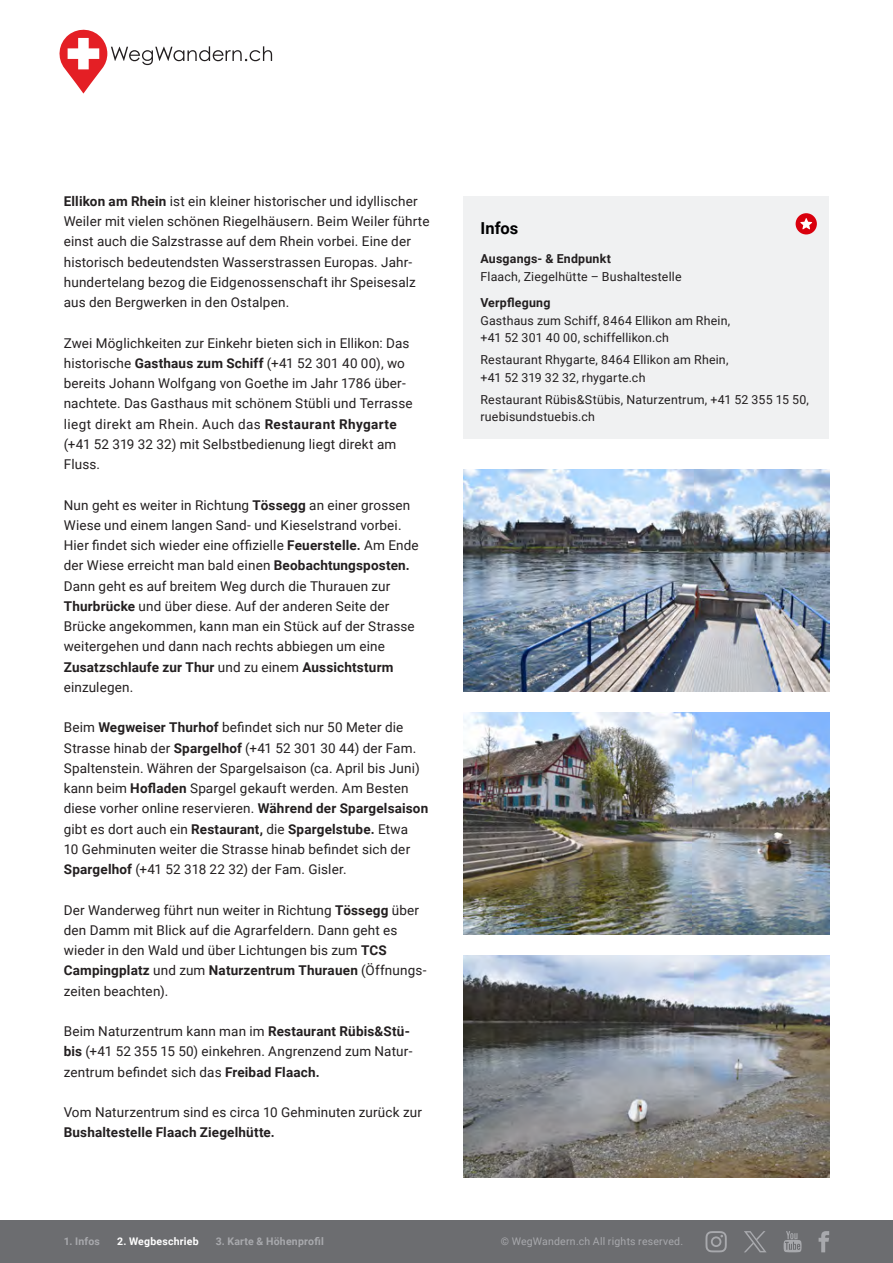
<style>
.page{position:relative;width:893px;height:1263px;background:#fff}
.page>*{position:absolute;margin:0;border:0;box-sizing:border-box;transform-origin:0 0}
._04_titel_klein{font:700 16.5px "Roboto";color:#000001}
._08_text{font:13.5px/20.2px "Roboto";letter-spacing:.01em;color:#231f20}
._04_titel_klein-2{font:12.3px/17.5px "Roboto";letter-spacing:.015em;color:#231f20}
.t1{font:700 10.5px "Roboto";letter-spacing:.02em;color:#a8a9ad}
.t2{font:10.5px "Roboto";letter-spacing:.02em;color:#a8a9ad}
.t3{font:700 10.5px "Roboto";letter-spacing:.02em;color:#fff}
.s1{font-weight:700}
</style>
<div class="page">
<div style="left:463px;top:196px;width:366px;height:242px;background:#f0f1f2"></div>
<div style="left:796px;top:213px;width:21px;height:21px;background:#d9000d;border-radius:50%"></div>
<svg style="left:800px;top:218px;width:12px;height:11px"></svg>
<img style="left:463px;top:955px;width:366px;height:223px">
<img style="left:463px;top:469px;width:366px;height:223px">
<img style="left:463px;top:712px;width:366px;height:223px">
<div style="left:0;top:1220px;width:893px;height:43px;background:#6c6d70"></div>
<svg style="left:705px;top:1231px;width:22px;height:21px"></svg>
<svg style="left:783px;top:1231px;width:19px;height:21px"></svg>
<svg style="left:819px;top:1231px;width:10px;height:21px"></svg>
<svg style="left:744px;top:1231px;width:22px;height:21px"></svg>
<svg style="left:59px;top:29px;width:213px;height:65px"></svg>
<p class="_08_text" style="left:64px;top:190px;width:367px"><span class="s1">Ellikon am Rhein</span> ist ein kleiner historischer und idyllischer Weiler mit vielen schönen Riegelhäusern. Beim Weiler führte einst auch die Salzstrasse auf dem Rhein vorbei. Eine der historisch bedeutendsten Wasserstrassen Europas. Jahr&shy;hundertelang bezog die Eidgenossenschaft ihr Speisesalz aus den Bergwerken in den Ostalpen.</p>
<p class="_08_text" style="left:64px;top:332px;width:350px">Zwei Möglichkeiten zur Einkehr bieten sich in Ellikon: Das historische <span class="s1">Gasthaus zum Schiff</span> (+41 52 301 40 00), wo bereits Johann Wolfgang von Goethe im Jahr 1786 über&shy;nachtete. Das Gasthaus mit schönem Stübli und Terrasse liegt direkt am Rhein. Auch das <span class="s1">Restaurant Rhygarte </span>(+41 52 319 32 32) mit Selbstbedienung liegt direkt am Fluss.</p>
<p class="_08_text" style="left:64px;top:494px;width:356px">Nun geht es weiter in Richtung <span class="s1">Tössegg</span> an einer grossen Wiese und einem langen Sand- und Kieselstrand vorbei.<br>Hier findet sich wieder eine offizielle <span class="s1">Feuerstelle.</span> Am Ende der Wiese erreicht man bald einen <span class="s1">Beobachtungsposten.<br></span>Dann geht es auf breitem Weg durch die Thurauen zur <span class="s1">Thurbrücke</span> und über diese. Auf der anderen Seite der Brücke angekommen, kann man ein Stück auf der Strasse weitergehen und dann nach rechts abbiegen um eine <span class="s1">Zusatzschlaufe zur Thur</span> und zu einem <span class="s1">Aussichtsturm </span>einzulegen.</p>
<p class="_08_text" style="left:64px;top:717px;width:366px">Beim <span class="s1">Wegweiser Thurhof</span> befindet sich nur 50 Meter die Strasse hinab der <span class="s1">Spargelhof</span> (+41 52 301 30 44) der Fam.<br>Spaltenstein. Währen der Spargelsaison (ca. April bis Juni) kann beim <span class="s1">Hofladen</span> Spargel gekauft werden. Am Besten diese vorher online reservieren. <span class="s1">Während der Spargelsaison </span>gibt es dort auch ein <span class="s1">Restaurant,</span> die <span class="s1">Spargelstube.</span> Etwa<br>10 Gehminuten weiter die Strasse hinab befindet sich der <span class="s1">Spargelhof</span> (+41 52 318 22 32) der Fam. Gisler.</p>
<p class="_08_text" style="left:64px;top:899px;width:364px">Der Wanderweg führt nun weiter in Richtung <span class="s1">Tössegg</span> über den Damm mit Blick auf die Agrarfeldern. Dann geht es wieder in den Wald und über Lichtungen bis zum <span class="s1">TCS Campingplatz</span> und zum <span class="s1">Naturzentrum Thurauen</span> (Öffnungs&shy;zeiten beachten).</p>
<p class="_08_text" style="left:64px;top:1021px;width:350px">Beim Naturzentrum kann man im <span class="s1">Restaurant Rübis&amp;Stü&shy;bis</span> (+41 52 355 15 50) einkehren. Angrenzend zum Natur&shy;zentrum befindet sich das <span class="s1">Freibad Flaach.</span></p>
<p class="_08_text" style="left:64px;top:1102px;width:360px">Vom Naturzentrum sind es circa 10 Gehminuten zurück zur<br><span class="s1">Bushaltestelle Flaach Ziegelhütte.</span></p>
<p class="_04_titel_klein" style="left:480px;top:217px;width:39px">Infos</p>
<p class="_04_titel_klein-2" style="left:480px;top:250px;width:203px"><span class="s1">Ausgangs- &amp; Endpunkt<br></span>Flaach, Ziegelhütte – Bushaltestelle</p>
<p class="_04_titel_klein-2" style="left:480px;top:293px;width:251px"><span class="s1">Verpflegung<br></span>Gasthaus zum Schiff, 8464 Ellikon am Rhein, +41 52 301 40 00, schiffellikon.ch</p>
<p class="_04_titel_klein-2" style="left:480px;top:350px;width:250px">Restaurant Rhygarte, 8464 Ellikon am Rhein, +41 52 319 32 32, rhygarte.ch</p>
<p class="_04_titel_klein-2" style="left:480px;top:390px;width:330px">Restaurant Rübis&amp;Stübis, Naturzentrum, +41 52 355 15 50, ruebisundstuebis.ch</p>
<p class="t1" style="left:64px;top:1234px;width:38px">1. Infos</p>
<p class="t3" style="left:117px;top:1234px;width:83px">2. Wegbeschrieb</p>
<p class="t1" style="left:216px;top:1234px;width:110px">3. Karte &amp; Höhenprofil</p>
<p class="t2" style="left:501px;top:1234px;width:184px">© WegWandern.ch All rights reserved.</p>
<p class="t1" style="left:497px;top:1234px;width:145px">© WegWandern.ch Al right r</p>
</div>
